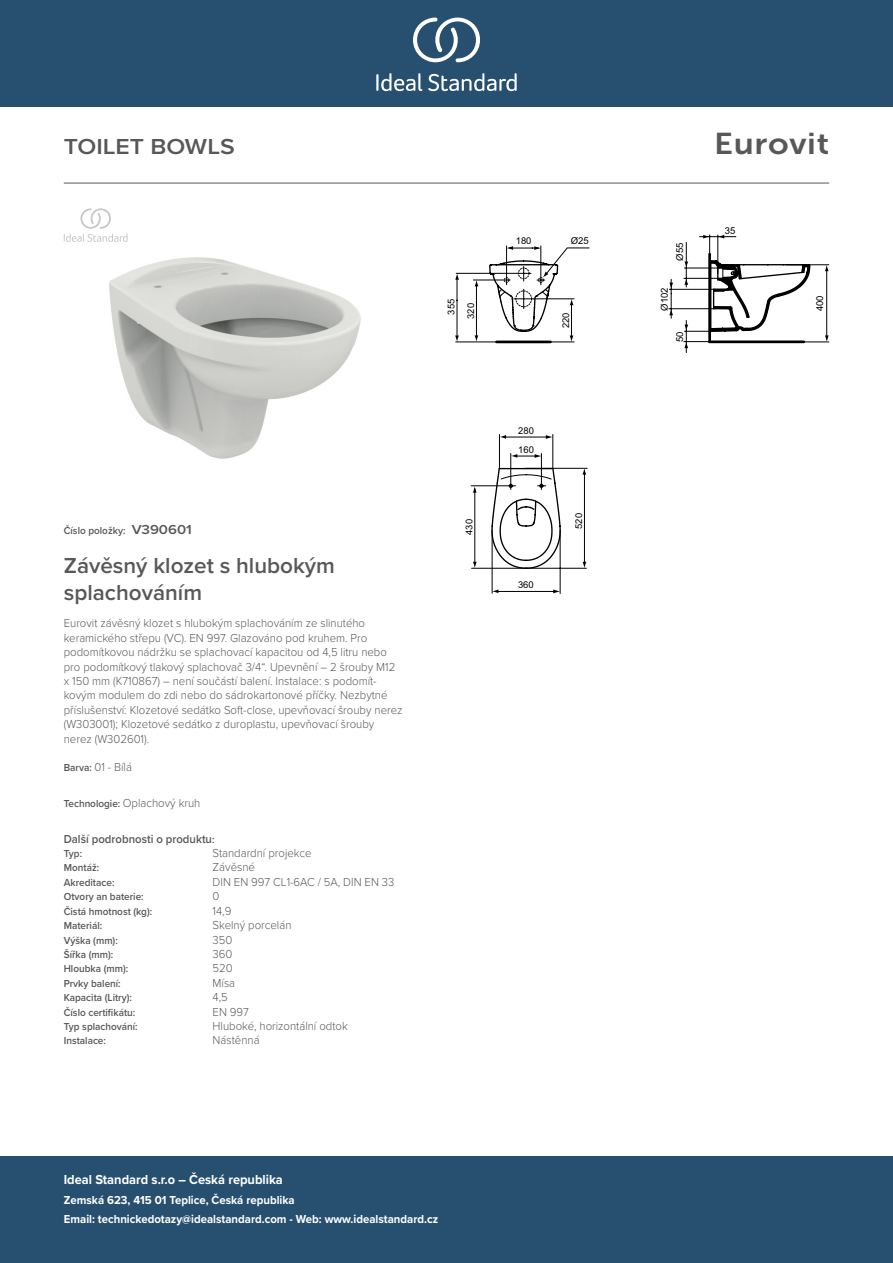
<style>
.page{position:relative;width:893px;height:1263px;background:#fff}
.page>*{position:absolute;margin:0;border:0;box-sizing:border-box;transform-origin:0 0}
._001_Produkttyp{font:30px "Museo Sans 700";letter-spacing:.02em;color:#58585a;scale:1.1 1}
.t1{font:600 22.5px/27px "Proxima Nova";color:#58585a}
.t2{font:600 22.5px "Proxima Nova";color:#58585a;scale:1.1 1}
.t3{font:700 13.5px "Proxima Nova";color:#fff;scale:.95 1}
.Accreditations{font:300 12px/14.4px "Proxima Nova";color:#58585a;scale:.95 1}
.t4{font:700 12px/19.5px "Proxima Nova";color:#fff;scale:.95 1}
.t5{font:600 12px "Proxima Nova";color:#58585a;scale:.95 1}
.Technology{font:300 12px "Proxima Nova";color:#58585a;scale:.95 1}
.Flush_Type{font:300 12px "Proxima Nova";color:#58585a;scale:.95 1}
.Type{font:300 12px "Proxima Nova";color:#58585a;scale:.95 1}
.Material{font:300 12px "Proxima Nova";color:#58585a;scale:.95 1}
.Colour{font:300 12px "Proxima Nova";color:#58585a;scale:.95 1}
.Installation{font:300 12px "Proxima Nova";color:#58585a;scale:.95 1}
.Mounting{font:300 12px "Proxima Nova";color:#58585a;scale:.95 1}
.Certificate_Number{font:300 12px "Proxima Nova";color:#58585a;scale:.95 1}
.Net_Weight__kg{font:300 12px "Proxima Nova";color:#58585a;scale:.95 1}
.Packaging_Elements{font:300 12px "Proxima Nova";color:#58585a;scale:.95 1}
.Height__mm{font:300 12px "Proxima Nova";color:#58585a;scale:.95 1}
.Width__mm{font:300 12px "Proxima Nova";color:#58585a;scale:.95 1}
.Depth__mm{font:300 12px "Proxima Nova";color:#58585a;scale:.95 1}
.Capacity{font:300 12px "Proxima Nova";color:#58585a;scale:.95 1}
.Tap_Holes{font:300 12px "Proxima Nova";color:#58585a;scale:.95 1}
.Net_Weight__kg-2{font:600 10.5px "Proxima Nova";color:#58585a;scale:.95 1}
.Certificate_Number-2{font:600 10.5px "Proxima Nova";color:#58585a;scale:.95 1}
.Tap_Holes-2{font:600 10.5px "Proxima Nova";color:#58585a;scale:.95 1}
.Capacity-2{font:600 10.5px "Proxima Nova";color:#58585a;scale:.95 1}
.Flush_Type-2{font:600 10.5px "Proxima Nova";color:#58585a;scale:.95 1}
.Depth__mm-2{font:600 10.5px "Proxima Nova";color:#58585a;scale:.95 1}
.Packaging_Elements-2{font:600 10.5px "Proxima Nova";color:#58585a;scale:.95 1}
.Accreditations-2{font:600 10.5px "Proxima Nova";color:#58585a;scale:.95 1}
.Height__mm-2{font:600 10.5px "Proxima Nova";color:#58585a;scale:.95 1}
.Width__mm-2{font:600 10.5px "Proxima Nova";color:#58585a;scale:.95 1}
.Installation-2{font:600 10.5px "Proxima Nova";color:#58585a;scale:.95 1}
.Material-2{font:600 10.5px "Proxima Nova";color:#58585a;scale:.95 1}
.Mounting-2{font:600 10.5px "Proxima Nova";color:#58585a;scale:.95 1}
.Type-2{font:600 10.5px "Proxima Nova";color:#58585a;scale:.95 1}
.t6{font:9.45px/19.5px "Arial";color:#000;text-align:center}
.s1{font-size:13.5px}
.s2{font-weight:600;font-size:10.5px}
.s3{font-size:10.5px}
</style>
<div class="page">
<div style="left:0;top:1157px;width:893px;height:106px;background:#275070"></div>
<div style="left:0;top:0;width:893px;height:107px;background:#275070"></div>
<svg style="left:428px;top:73px;width:89px;height:18px"></svg>
<svg style="left:376px;top:73px;width:46px;height:18px"></svg>
<svg style="left:413px;top:18px;width:67px;height:44px"></svg>
<hr style="left:64px;top:183px;width:765px;height:1px;background:#58585a">
<img style="left:109px;top:257px;width:252px;height:202px">
<hr style="left:786px;top:264px;width:43px;height:1px;background:#000">
<hr style="left:826px;top:269px;width:1px;height:70px;background:#000">
<svg style="left:825px;top:335px;width:4px;height:7px"></svg>
<svg style="left:825px;top:265px;width:4px;height:6px"></svg>
<hr style="left:799px;top:342px;width:30px;height:1px;background:#000">
<hr style="left:686px;top:320px;width:1px;height:33px;background:#000">
<hr style="left:526px;top:468px;width:61px;height:1px;background:#000">
<hr style="left:526px;top:568px;width:60px;height:1px;background:#000">
<hr style="left:584px;top:470px;width:1px;height:93px;background:#000">
<svg style="left:582px;top:468px;width:4px;height:7px"></svg>
<svg style="left:582px;top:562px;width:4px;height:6px"></svg>
<hr style="left:472px;top:568px;width:54px;height:1px;background:#000">
<hr style="left:474px;top:488px;width:1px;height:75px;background:#000">
<svg style="left:473px;top:486px;width:4px;height:7px"></svg>
<svg style="left:473px;top:562px;width:4px;height:6px"></svg>
<hr style="left:541px;top:453px;width:1px;height:36px;background:#000">
<hr style="left:510px;top:453px;width:1px;height:36px;background:#000">
<svg style="left:491px;top:467px;width:70px;height:126px"></svg>
<hr style="left:471px;top:485px;width:44px;height:1px;background:#000">
<svg style="left:511px;top:454px;width:31px;height:4px"></svg>
<hr style="left:552px;top:434px;width:1px;height:35px;background:#000">
<hr style="left:499px;top:434px;width:1px;height:35px;background:#000">
<hr style="left:504px;top:437px;width:44px;height:1px;background:#000">
<svg style="left:546px;top:435px;width:7px;height:4px"></svg>
<svg style="left:500px;top:435px;width:6px;height:4px"></svg>
<hr style="left:456px;top:342px;width:118px;height:1px;background:#000">
<hr style="left:457px;top:300px;width:1px;height:37px;background:#000">
<svg style="left:455px;top:273px;width:4px;height:28px"></svg>
<svg style="left:455px;top:335px;width:4px;height:7px"></svg>
<hr style="left:456px;top:273px;width:60px;height:1px;background:#000">
<hr style="left:476px;top:303px;width:1px;height:34px;background:#000">
<svg style="left:475px;top:281px;width:3px;height:22px"></svg>
<svg style="left:475px;top:335px;width:3px;height:7px"></svg>
<hr style="left:473px;top:280px;width:37px;height:1px;background:#000">
<svg style="left:488px;top:234px;width:323px;height:114px"></svg>
<svg style="left:64px;top:208px;width:64px;height:34px"></svg>
<p class="t2" style="left:64px;top:130px;width:157px">TOILET BOWLS</p>
<p class="_001_Produkttyp" style="left:714px;top:127px;width:106px">Eurovit</p>
<p class="Net_Weight__kg-2" style="left:64px;top:522px;width:136px">Číslo položky: <span class="s1">V390601</span></p>
<p class="t1" style="left:64px;top:552px;width:273px">Závěsný klozet s hlubokým splachováním</p>
<p class="Accreditations" style="left:64px;top:615px;width:358px">Eurovit závěsný klozet s hlubokým splachováním ze slinutého keramického střepu (VC). EN 997. Glazováno pod kruhem. Pro podomítkovou nádržku se splachovací kapacitou od 4,5 litru nebo pro podomítkový tlakový splachovač 3/4“. Upevnění – 2 šrouby M12 x 150 mm (K710867) – není součástí balení. Instalace: s podomít&shy;kovým modulem do zdi nebo do sádrokartonové příčky. Nezbytné příslušenství: Klozetové sedátko Soft-close, upevňovací šrouby nerez (W303001); Klozetové sedátko z duroplastu, upevňovací šrouby nerez (W302601).</p>
<p class="Colour" style="left:64px;top:758px;width:73px"><span class="s2">Barva:</span> 01 - Bílá</p>
<p class="Technology" style="left:64px;top:794px;width:145px"><span class="s2">Technologie:</span> Oplachový kruh</p>
<p class="t5" style="left:64px;top:830px;width:160px">Další podrobnosti o produktu<span class="s3">:</span></p>
<p class="Type-2" style="left:64px;top:846px;width:21px">Typ:</p>
<p class="Type" style="left:213px;top:844px;width:106px">Standardní projekce</p>
<p class="Mounting-2" style="left:64px;top:860px;width:39px">Montáž:</p>
<p class="Mounting" style="left:213px;top:858px;width:46px">Závěsné</p>
<p class="Accreditations-2" style="left:64px;top:874px;width:55px">Akreditace:</p>
<p class="Accreditations" style="left:213px;top:874px;width:193px">DIN EN 997 CL1-6AC / 5A, DIN EN 33</p>
<p class="Tap_Holes-2" style="left:64px;top:889px;width:86px">Otvory an baterie:</p>
<p class="Tap_Holes" style="left:213px;top:887px;width:9px">0</p>
<p class="Net_Weight__kg-2" style="left:64px;top:903px;width:95px">Čistá hmotnost (kg):</p>
<p class="Net_Weight__kg" style="left:213px;top:902px;width:21px">14,9</p>
<p class="Material-2" style="left:64px;top:918px;width:42px">Materiál:</p>
<p class="Material" style="left:213px;top:916px;width:85px">Skelný porcelán</p>
<p class="Height__mm-2" style="left:64px;top:932px;width:58px">Výška (mm):</p>
<p class="Height__mm" style="left:213px;top:930px;width:22px">350</p>
<p class="Width__mm-2" style="left:64px;top:946px;width:54px">Šířka (mm):</p>
<p class="Width__mm" style="left:213px;top:945px;width:22px">360</p>
<p class="Depth__mm-2" style="left:64px;top:961px;width:69px">Hloubka (mm):</p>
<p class="Depth__mm" style="left:213px;top:959px;width:23px">520</p>
<p class="Packaging_Elements-2" style="left:64px;top:975px;width:61px">Prvky balení:</p>
<p class="Packaging_Elements" style="left:213px;top:974px;width:25px">Mísa</p>
<p class="Capacity-2" style="left:64px;top:990px;width:73px">Kapacita (Litry):</p>
<p class="Capacity" style="left:213px;top:988px;width:18px">4,5</p>
<p class="Certificate_Number-2" style="left:64px;top:1004px;width:77px">Číslo certifikátu:</p>
<p class="Certificate_Number" style="left:213px;top:1002px;width:40px">EN 997</p>
<p class="Flush_Type-2" style="left:64px;top:1018px;width:79px">Typ splachování:</p>
<p class="Flush_Type" style="left:213px;top:1017px;width:144px">Hluboké, horizontální odtok</p>
<p class="Installation-2" style="left:64px;top:1033px;width:46px">Instalace:</p>
<p class="Installation" style="left:213px;top:1031px;width:51px">Nástěnná</p>
<p class="t6" style="left:442px;top:319px;width:21px;rotate:-90deg">355<br>320</p>
<p class="t6" style="left:459px;top:535px;width:17px;rotate:-90deg">430</p>
<p class="t6" style="left:516px;top:231px;width:17px">180</p>
<p class="t6" style="left:571px;top:231px;width:19px">Ø25</p>
<p class="t6" style="left:556px;top:328px;width:17px;rotate:-90deg">220</p>
<p class="t6" style="left:518px;top:421px;width:17px">280</p>
<p class="t6" style="left:518px;top:440px;width:17px">160</p>
<p class="t6" style="left:518px;top:575px;width:17px">360</p>
<p class="t6" style="left:569px;top:529px;width:17px;rotate:-90deg">520</p>
<p class="t3" style="left:64px;top:1170px;width:232px">Ideal Standard s.r.o – Česká republika</p>
<p class="t4" style="left:64px;top:1190px;width:396px">Zemská 623, 415 01 Teplice, Česká republika<br>Email: technickedotazy@idealstandard.com - Web: www.idealstandard.cz</p>
<p class="t6" style="left:670px;top:261px;width:19px;rotate:-90deg">Ø55</p>
<p class="t6" style="left:655px;top:311px;width:25px;rotate:-90deg">Ø102</p>
<p class="t6" style="left:670px;top:342px;width:12px;rotate:-90deg">50</p>
<p class="t6" style="left:725px;top:221px;width:12px">35</p>
<p class="t6" style="left:810px;top:311px;width:17px;rotate:-90deg">400</p>
</div>
